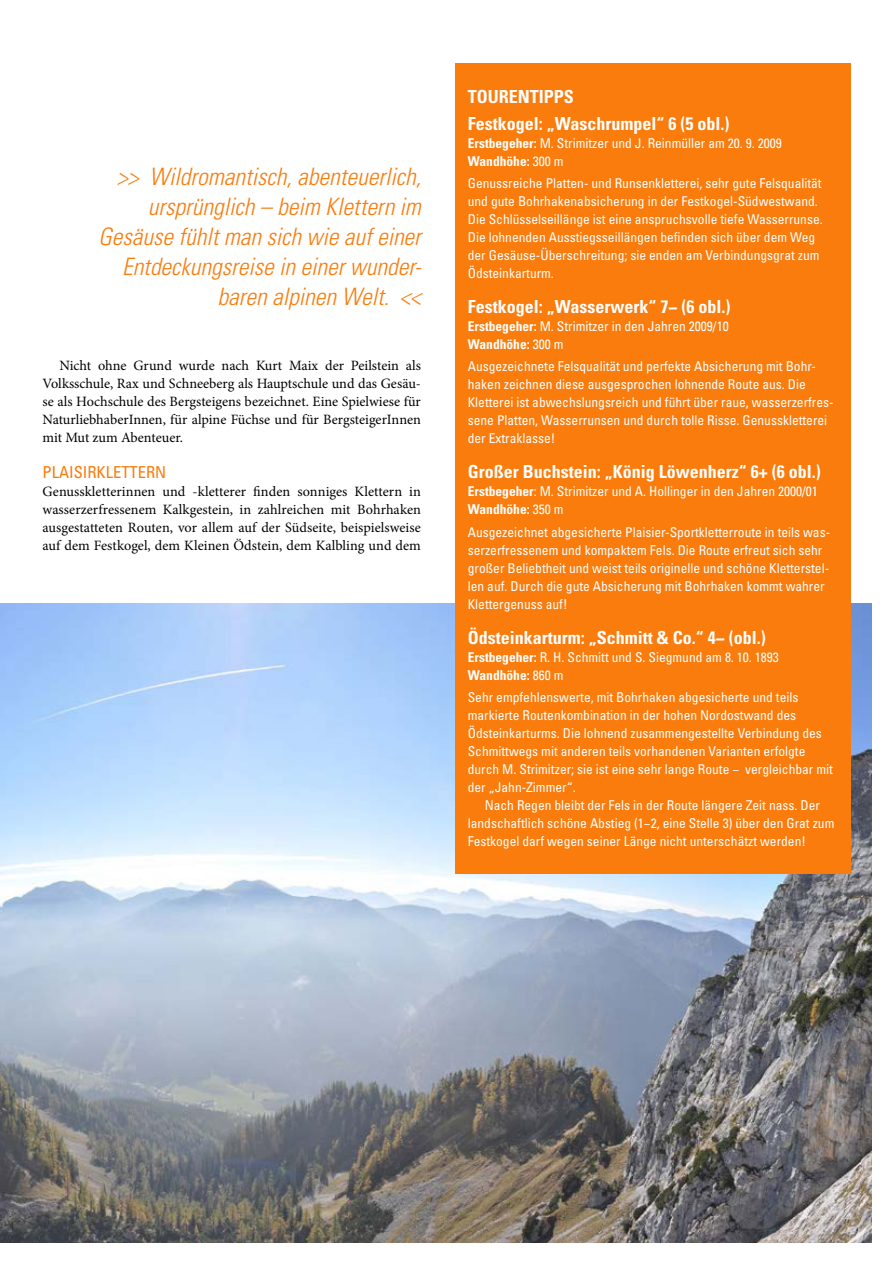
<style>
.page{position:relative;width:893px;height:1263px;background:#fff}
.page>*{position:absolute;margin:0;border:0;box-sizing:border-box;transform-origin:0 0}
.copy{font:italic 300 condensed 24px/30px "Univers";color:#f97c0d;text-align:right}
.Kasten_copy{font:700 condensed 18px "Univers";color:#fff}
.Kasten_Headline{font:700 condensed 18px "Univers";color:#fff}
.zwiti{font:condensed 16.5px "Univers";color:#f97c0d}
.copy_mit_einzug{font:14.25px/18px "Minion Pro";color:#000;text-align:justify}
.copy-2{font:14.25px/18px "Minion Pro";letter-spacing:.005em;color:#000;text-align:justify}
.Kasten_copy-2{font:condensed 13.5px/18px "Univers";color:#fff}
.Kasten_copy-3{font:700 condensed 13.5px "Univers";color:#fff}
.s1{font-weight:700}
.s2{font-weight:400}
</style>
<div class="page">
<img style="left:0;top:604px;width:872px;height:638px">
<div style="left:455px;top:64px;width:395px;height:810px;background:#f97c0d"></div>
<p class="copy" style="left:98px;top:161px;width:325px">&gt;&gt; Wildromantisch, abenteuerlich, ursprünglich – beim Klettern im<br>Gesäuse fühlt man sich wie auf einer<br>Entdeckungsreise in einer wunder&shy;baren alpinen Welt. &lt;&lt;</p>
<p class="copy_mit_einzug" style="left:43px;top:356px;width:380px;text-indent:17px">Nicht ohne Grund wurde nach Kurt Maix der Peilstein als Volksschule, Rax und Schneeberg als Hauptschule und das Gesäu&shy;se als Hochschule des Bergsteigens bezeichnet. Eine Spielwiese für NaturliebhaberInnen, für alpine Füchse und für BergsteigerInnen mit Mut zum Abenteuer.</p>
<p class="zwiti" style="left:43px;top:461px;width:125px">PLAISIRKLETTERN</p>
<p class="copy-2" style="left:43px;top:482px;width:380px">Genusskletterinnen und -kletterer finden sonniges Klettern in wasserzerfressenem Kalkgestein, in zahlreichen mit Bohrhaken ausgestatteten Routen, vor allem auf der Südseite, beispielsweise auf dem Festkogel, dem Kleinen Ödstein, dem Kalbling und dem</p>
<p class="Kasten_Headline" style="left:468px;top:86px;width:108px">TOURENTIPPS</p>
<p class="Kasten_copy" style="left:468px;top:112px;width:263px">Festkogel: „Waschrumpel“ 6 (5 obl.)</p>
<p class="Kasten_copy-2" style="left:468px;top:134px;width:316px"><span class="s1">Erstbegeher:</span> M. Strimitzer und J. Reinmüller am 20. 9. 2009</p>
<p class="Kasten_copy-3" style="left:468px;top:153px;width:97px">Wandhöhe: <span class="s2">300 m</span></p>
<p class="Kasten_copy-2" style="left:468px;top:174px;width:356px">Genussreiche Platten- und Runsenkletterei, sehr gute Felsqualität und gute Bohrhakenabsicherung in der Festkogel-Südwestwand.<br>Die Schlüsselseillänge ist eine anspruchsvolle tiefe Wasserrunse.<br>Die lohnenden Ausstiegsseillängen befinden sich über dem Weg der Gesäuse-Überschreitung; sie enden am Verbindungsgrat zum Ödsteinkarturm.</p>
<p class="Kasten_copy" style="left:468px;top:296px;width:264px">Festkogel: „Wasserwerk“ 7− (6 obl.)</p>
<p class="Kasten_copy-2" style="left:468px;top:317px;width:262px"><span class="s1">Erstbegeher:</span> M. Strimitzer in den Jahren 2009/10</p>
<p class="Kasten_copy-3" style="left:468px;top:336px;width:97px">Wandhöhe: <span class="s2">300 m</span></p>
<p class="Kasten_copy-2" style="left:468px;top:357px;width:367px">Ausgezeichnete Felsqualität und perfekte Absicherung mit Bohr&shy;haken zeichnen diese ausgesprochen lohnende Route aus. Die Kletterei ist abwechslungsreich und führt über raue, wasserzerfres&shy;sene Platten, Wasserrunsen und durch tolle Risse. Genusskletterei der Extraklasse!</p>
<p class="Kasten_copy" style="left:468px;top:461px;width:354px">Großer Buchstein: „König Löwenherz“ 6+ (6 obl.)</p>
<p class="Kasten_copy-2" style="left:468px;top:482px;width:352px"><span class="s1">Erstbegeher</span>: M. Strimitzer und A. Hollinger in den Jahren 2000/01</p>
<p class="Kasten_copy-3" style="left:468px;top:501px;width:97px">Wandhöhe: <span class="s2">350 m</span></p>
<p class="Kasten_copy-2" style="left:468px;top:522px;width:364px">Ausgezeichnet abgesicherte Plaisier-Sportkletterroute in teils was&shy;serzerfressenem und kompaktem Fels. Die Route erfreut sich sehr großer Beliebtheit und weist teils originelle und schöne Kletterstel&shy;len auf. Durch die gute Absicherung mit Bohrhaken kommt wahrer Klettergenuss auf!</p>
<p class="Kasten_copy" style="left:468px;top:626px;width:299px">Ödsteinkarturm: „Schmitt &amp; Co.“ 4− (obl.)</p>
<p class="Kasten_copy-2" style="left:468px;top:647px;width:313px"><span class="s1">Erstbegeher:</span> R. H. Schmitt und S. Siegmund am 8. 10. 1893</p>
<p class="Kasten_copy-3" style="left:468px;top:666px;width:97px">Wandhöhe: <span class="s2">860 m</span></p>
<p class="Kasten_copy-2" style="left:468px;top:688px;width:367px">Sehr empfehlenswerte, mit Bohrhaken abgesicherte und teils markierte Routenkombination in der hohen Nordostwand des Ödsteinkarturms. Die lohnend zusammengestellte Verbindung des Schmittwegs mit anderen teils vorhandenen Varianten erfolgte durch M. Strimitzer; sie ist eine sehr lange Route − vergleichbar mit der „Jahn-Zimmer“.</p>
<p class="Kasten_copy-2" style="left:468px;top:796px;width:368px;text-indent:17px">Nach Regen bleibt der Fels in der Route längere Zeit nass. Der landschaftlich schöne Abstieg (1−2, eine Stelle 3) über den Grat zum<br>Festkogel darf wegen seiner Länge nicht unterschätzt werden!</p>
</div>
